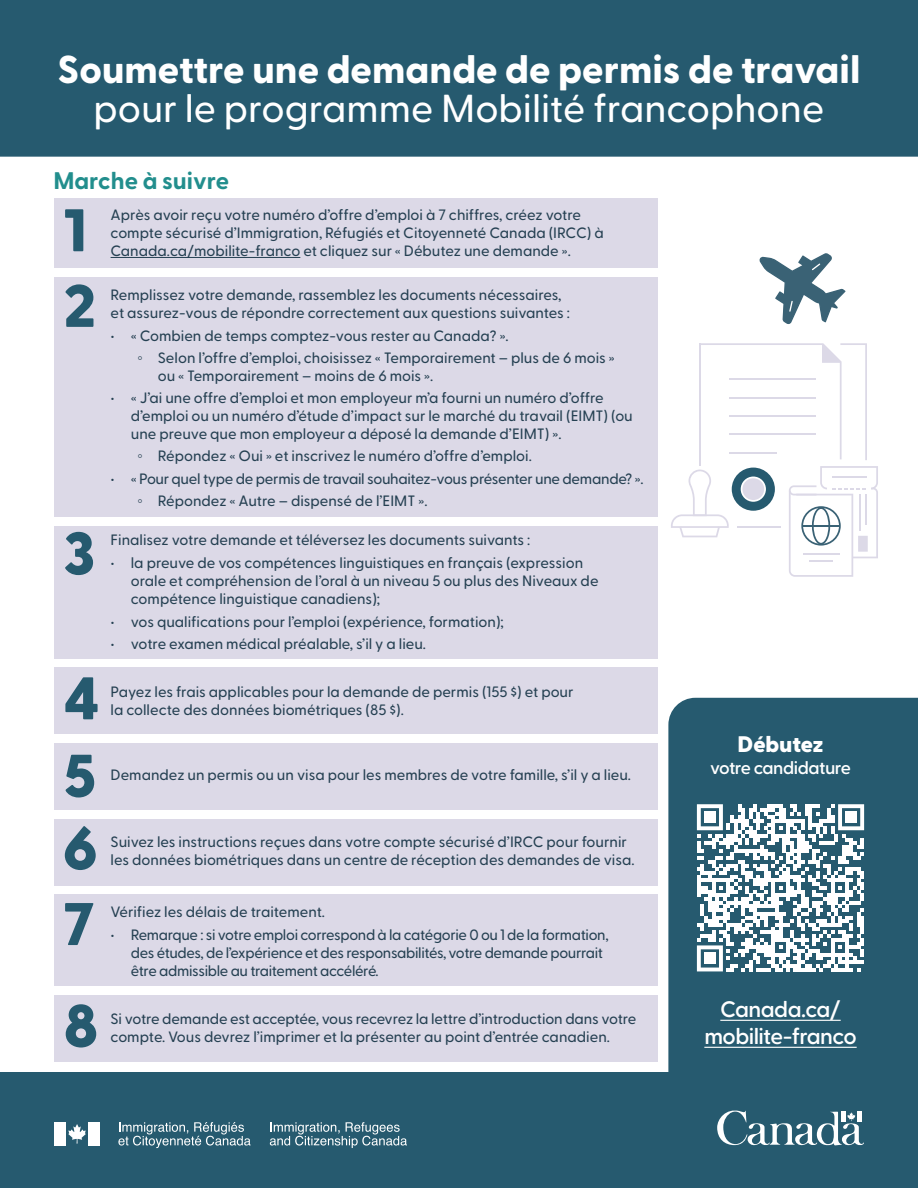
<style>
.page{position:relative;width:918px;height:1188px;background:#fff}
.page>*{position:absolute;margin:0;border:0;box-sizing:border-box;transform-origin:0 0}
.t1{font:800 60px/75.6px "Greycliff CF";color:#265a6f}
.t2{font:800 39px "Greycliff CF";color:#fff}
.t3{font:500 39px "Greycliff CF";color:#fff}
.t4{font:700 24px "Greycliff CF";color:#228e8d}
.t5{font:600 22.5px/27px "Greycliff CF";letter-spacing:-.025em;color:#fff;text-align:center}
.t6{font:800 22.5px "Greycliff CF";letter-spacing:-.005em;color:#fff}
.t7{font:600 18px "Greycliff CF";letter-spacing:-.025em;color:#fff}
.t8{font:500 15px/18px "Greycliff CF";color:#254052}
.t9{font:500 15px/18px "Greycliff CF";letter-spacing:-.02em;color:#254052}
.s1{font-family:"Arial";font-weight:400}
</style>
<div class="page">
<div style="left:0;top:0;width:918px;height:157px;background:#265a6f"></div>
<div style="left:0;top:1073px;width:918px;height:115px;background:#265a6f"></div>
<svg style="left:717px;top:1111px;width:147px;height:34px"></svg>
<div style="left:54px;top:1122px;width:12px;height:23px;background:#fff"></div>
<svg style="left:68px;top:1124px;width:18px;height:20px"></svg>
<div style="left:89px;top:1122px;width:11px;height:23px;background:#fff"></div>
<svg style="left:270px;top:1122px;width:137px;height:26px"></svg>
<svg style="left:118px;top:1122px;width:133px;height:26px"></svg>
<div style="left:54px;top:277px;width:603px;height:240px;background:#dcd9e7"></div>
<div style="left:54px;top:895px;width:603px;height:91px;background:#dcd9e7"></div>
<div style="left:54px;top:199px;width:603px;height:69px;background:#dcd9e7"></div>
<div style="left:54px;top:743px;width:603px;height:67px;background:#dcd9e7"></div>
<div style="left:54px;top:819px;width:603px;height:66px;background:#dcd9e7"></div>
<div style="left:54px;top:995px;width:603px;height:67px;background:#dcd9e7"></div>
<div style="left:54px;top:668px;width:603px;height:66px;background:#dcd9e7"></div>
<div style="left:54px;top:526px;width:603px;height:133px;background:#dcd9e7"></div>
<hr style="left:111px;top:257px;width:189px;height:1px;background:#254052">
<div style="left:668px;top:698px;width:250px;height:375px;background:#265a6f"></div>
<hr style="left:737px;top:526px;width:44px;height:2px;background:#dcd9e7">
<hr style="left:699px;top:343px;width:2px;height:123px;background:#dcd9e7">
<div style="left:732px;top:468px;width:43px;height:43px;background:#265a6f;border-radius:50%"></div>
<svg style="left:671px;top:469px;width:58px;height:68px"></svg>
<svg style="left:741px;top:477px;width:25px;height:25px"></svg>
<svg style="left:701px;top:343px;width:166px;height:117px"></svg>
<svg style="left:789px;top:466px;width:89px;height:111px"></svg>
<svg style="left:759px;top:253px;width:86px;height:71px"></svg>
<hr style="left:720px;top:1020px;width:121px;height:1px;background:#fff">
<hr style="left:704px;top:1047px;width:153px;height:1px;background:#fff">
<svg style="left:697px;top:804px;width:167px;height:167px"></svg>
<div style="left:704px;top:812px;width:11px;height:11px;background:#fff"></div>
<div style="left:846px;top:812px;width:11px;height:11px;background:#fff"></div>
<div style="left:704px;top:953px;width:11px;height:11px;background:#fff"></div>
<h2 class="t2" style="left:58px;top:39px;width:804px">Soumettre une demande de permis de travail</h2>
<h2 class="t3" style="left:94px;top:79px;width:732px">pour le programme Mobilité francophone</h2>
<h3 class="t4" style="left:53px;top:163px;width:177px">Marche à suivre</h3>
<h1 class="t1" style="left:63px;top:190px;width:34px">1<br>2</h1>
<h1 class="t1" style="left:63px;top:513px;width:33px">3</h1>
<h1 class="t1" style="left:63px;top:658px;width:38px">4</h1>
<p class="t8" style="left:111px;top:204px;width:495px">Après avoir reçu votre numéro d’offre d’emploi à 7 chiffres, créez votre compte sécurisé d’Immigration, Réfugiés et Citoyenneté Canada (IRCC) à<br>Canada.ca/mobilite-franco et cliquez sur « Débutez une demande ».</p>
<p class="t8" style="left:111px;top:285px;width:461px">Remplissez votre demande, rassemblez les documents nécessaires, et assurez-vous de répondre correctement aux questions suivantes :</p>
<p class="t8" style="left:138px;top:324px;width:479px;line-height:21.8px;text-indent:-27px">• « Combien de temps comptez-vous rester au Canada? ».<br><span class="s1">◦</span> Selon l’offre d’emploi, choisissez « Temporairement – plus de 6 mois »</p>
<p class="t8" style="left:158px;top:365px;width:277px">ou « Temporairement – moins de 6 mois ».</p>
<p class="t8" style="left:131px;top:388px;width:504px;text-indent:-20px">• « J’ai une offre d’emploi et mon employeur m’a fourni un numéro d’offre d’emploi ou un numéro d’étude d’impact sur le marché du travail (EIMT) (ou une preuve que mon employeur a déposé la demande d’EIMT) ».</p>
<p class="t8" style="left:138px;top:446px;width:396px"><span class="s1">◦</span> Répondez « Oui » et inscrivez le numéro d’offre d’emploi.</p>
<p class="t9" style="left:138px;top:467px;width:508px;line-height:21.8px;text-indent:-27px">• « Pour quel type de permis de travail souhaitez-vous présenter une demande? ». <span class="s1">◦</span> Répondez « Autre – dispensé de l’EIMT ».</p>
<p class="t8" style="left:111px;top:530px;width:421px">Finalisez votre demande et téléversez les documents suivants :</p>
<p class="t8" style="left:131px;top:552px;width:469px;text-indent:-20px">• la preuve de vos compétences linguistiques en français (expression orale et compréhension de l’oral à un niveau 5 ou plus des Niveaux de compétence linguistique canadiens);</p>
<p class="t8" style="left:111px;top:611px;width:395px">• vos qualifications pour l’emploi (expérience, formation);</p>
<p class="t8" style="left:111px;top:634px;width:317px">• votre examen médical préalable, s’il y a lieu.</p>
<p class="t8" style="left:111px;top:682px;width:464px">Payez les frais applicables pour la demande de permis (155 $) et pour la collecte des données biométriques (85 $).</p>
<h1 class="t1" style="left:63px;top:736px;width:34px">5</h1>
<h1 class="t1" style="left:63px;top:808px;width:36px">6<br>7</h1>
<h1 class="t1" style="left:63px;top:986px;width:37px">8</h1>
<p class="t8" style="left:111px;top:765px;width:522px">Demandez un permis ou un visa pour les membres de votre famille, s’il y a lieu.</p>
<p class="t8" style="left:111px;top:832px;width:525px">Suivez les instructions reçues dans votre compte sécurisé d’IRCC pour fournir les données biométriques dans un centre de réception des demandes de visa.</p>
<p class="t8" style="left:111px;top:901px;width:216px">Vérifiez les délais de traitement.</p>
<p class="t9" style="left:131px;top:924px;width:479px;text-indent:-20px">• Remarque : si votre emploi correspond à la catégorie 0 ou 1 de la formation, des études, de l’expérience et des responsabilités, votre demande pourrait être admissible au traitement accéléré.</p>
<p class="t8" style="left:111px;top:1008px;width:527px">Si votre demande est acceptée, vous recevrez la lettre d’introduction dans votre compte. Vous devrez l’imprimer et la présenter au point d’entrée canadien.</p>
<h3 class="t6" style="left:738px;top:727px;width:87px">Débutez</h3>
<p class="t7" style="left:710px;top:754px;width:142px">votre candidature</p>
<h3 class="t5" style="left:704px;top:995px;width:154px">Canada.ca/ mobilite-franco</h3>
</div>
